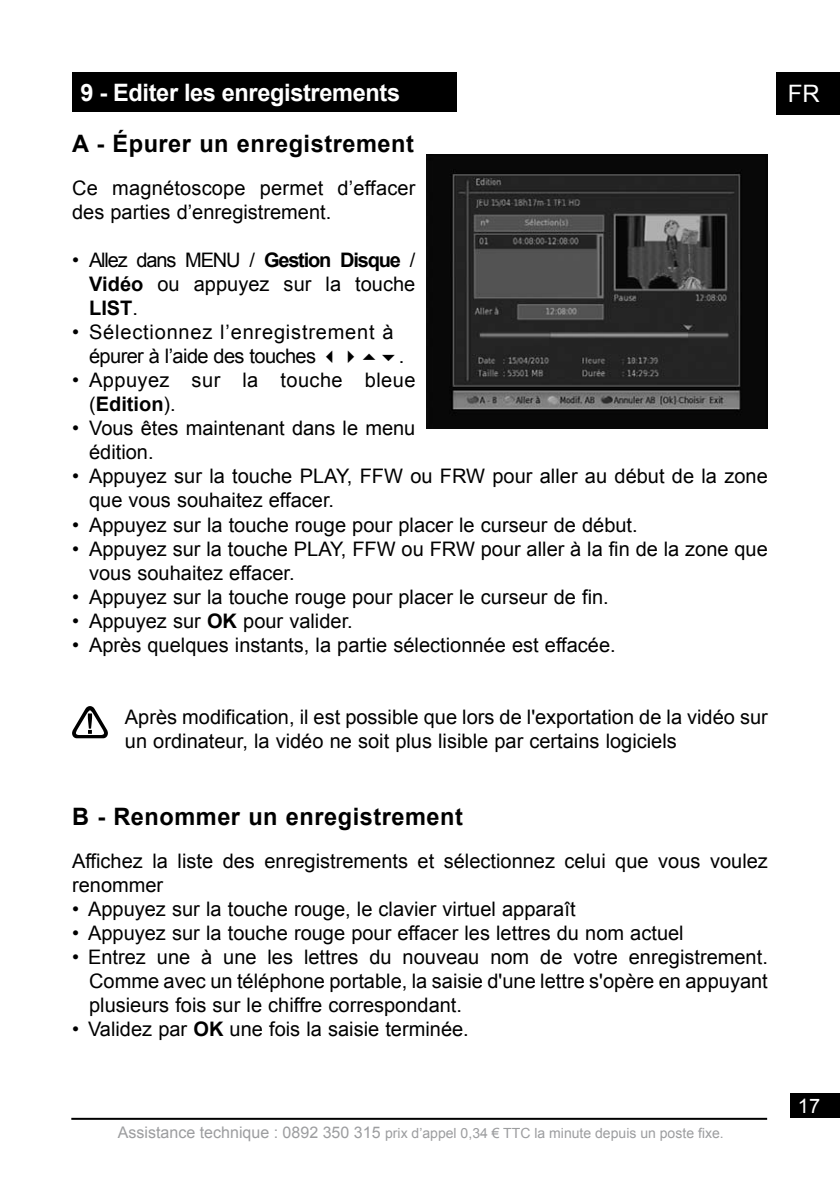
<style>
.page{position:relative;width:840px;height:1191px;background:#fff}
.page>*{position:absolute;margin:0;border:0;box-sizing:border-box;transform-origin:0 0}
.t1{font:700 24px "Arial";letter-spacing:.025em;color:#000}
.t2{font:700 24px "Arial";letter-spacing:-.015em;color:#fff}
.t3{font:24px "Arial";color:#fff}
.t4{font:20px/24px "Arial";color:#000}
.t5{font:20px/24px "Arial";letter-spacing:.04em;color:#000}
.t6{font:20px/24px "Arial";letter-spacing:.02em;color:#000}
.t7{font:20px "Arial";color:#fff}
.t8{font:14px "Arial";color:#9c9d9f}
.s1{font-weight:700}
.s2{font-size:16px}
</style>
<div class="page">
<hr style="left:71px;top:1117px;width:695px;height:2px;background:#000">
<div style="left:789px;top:1093px;width:50px;height:25px;background:#000"></div>
<div style="left:776px;top:72px;width:63px;height:42px;background:#000"></div>
<div style="left:72px;top:72px;width:384px;height:39px;background:#000"></div>
<img style="left:426px;top:154px;width:341px;height:274px">
<svg style="left:72px;top:706px;width:36px;height:32px"></svg>
<p class="t2" style="left:81px;top:79px;width:321px">9 - Editer les enregistrements</p>
<p class="t3" style="left:787px;top:80px;width:33px">FR</p>
<p class="t1" style="left:72px;top:130px;width:343px">A - Épurer un enregistrement</p>
<p class="t4" style="left:72px;top:176px;width:345px">Ce magnétoscope permet d’effacer des parties d’enregistrement.</p>
<p class="t4" style="left:89px;top:248px;width:328px;text-align:justify;text-indent:-17px">• Allez dans MENU / <span class="s1">Gestion Disque</span> / <span class="s1">Vidéo</span> ou appuyez sur la touche <span class="s1">LIST</span>.</p>
<p class="t5" style="left:89px;top:320px;width:306px;text-indent:-17px">• Sélectionnez l’enregistrement à épurer à l’aide des touches ✓✔</p>
<p class="t4" style="left:398px;top:344px;width:7px">.</p>
<p class="t6" style="left:89px;top:368px;width:328px;text-indent:-17px">• Appuyez sur la touche bleue (<span class="s1">Edition</span>).</p>
<p class="t4" style="left:89px;top:416px;width:327px;text-indent:-17px">• Vous êtes maintenant dans le menu édition.</p>
<p class="t4" style="left:89px;top:464px;width:679px;text-indent:-17px">• Appuyez sur la touche PLAY, FFW ou FRW pour aller au début de la zone que vous souhaitez effacer.</p>
<p class="t4" style="left:72px;top:512px;width:567px">• Appuyez sur la touche rouge pour placer le curseur de début.</p>
<p class="t4" style="left:89px;top:536px;width:680px;text-indent:-17px">• Appuyez sur la touche PLAY, FFW ou FRW pour aller à la fin de la zone que vous souhaitez effacer.</p>
<p class="t4" style="left:72px;top:584px;width:538px">• Appuyez sur la touche rouge pour placer le curseur de fin.</p>
<p class="t4" style="left:72px;top:608px;width:282px">• Appuyez sur <span class="s1">OK</span> pour valider.</p>
<p class="t4" style="left:72px;top:632px;width:545px">• Après quelques instants, la partie sélectionnée est effacée.</p>
<p class="t4" style="left:125px;top:704px;width:644px">Après modification, il est possible que lors de l'exportation de la vidéo sur un ordinateur, la vidéo ne soit plus lisible par certains logiciels</p>
<p class="t1" style="left:72px;top:802px;width:392px">B - Renommer un enregistrement</p>
<p class="t4" style="left:72px;top:848px;width:697px">Affichez la liste des enregistrements et sélectionnez celui que vous voulez renommer</p>
<p class="t4" style="left:72px;top:896px;width:504px">• Appuyez sur la touche rouge, le clavier virtuel apparaît</p>
<p class="t4" style="left:72px;top:920px;width:612px">• Appuyez sur la touche rouge pour effacer les lettres du nom actuel</p>
<p class="t4" style="left:89px;top:944px;width:680px;text-align:justify;text-indent:-17px">• Entrez une à une les lettres du nouveau nom de votre enregistrement.<br>Comme avec un téléphone portable, la saisie d'une lettre s'opère en appuyant plusieurs fois sur le chiffre correspondant.</p>
<p class="t4" style="left:72px;top:1016px;width:398px">• Validez par <span class="s1">OK</span> une fois la saisie terminée.</p>
<p class="t8" style="left:118px;top:1125px;width:607px"><span class="s2">Assistance technique : 0892 350 315</span> prix d’appel 0,34 € TTC la minute depuis un poste fixe.</p>
<p class="t7" style="left:797px;top:1094px;width:24px">17</p>
</div>
